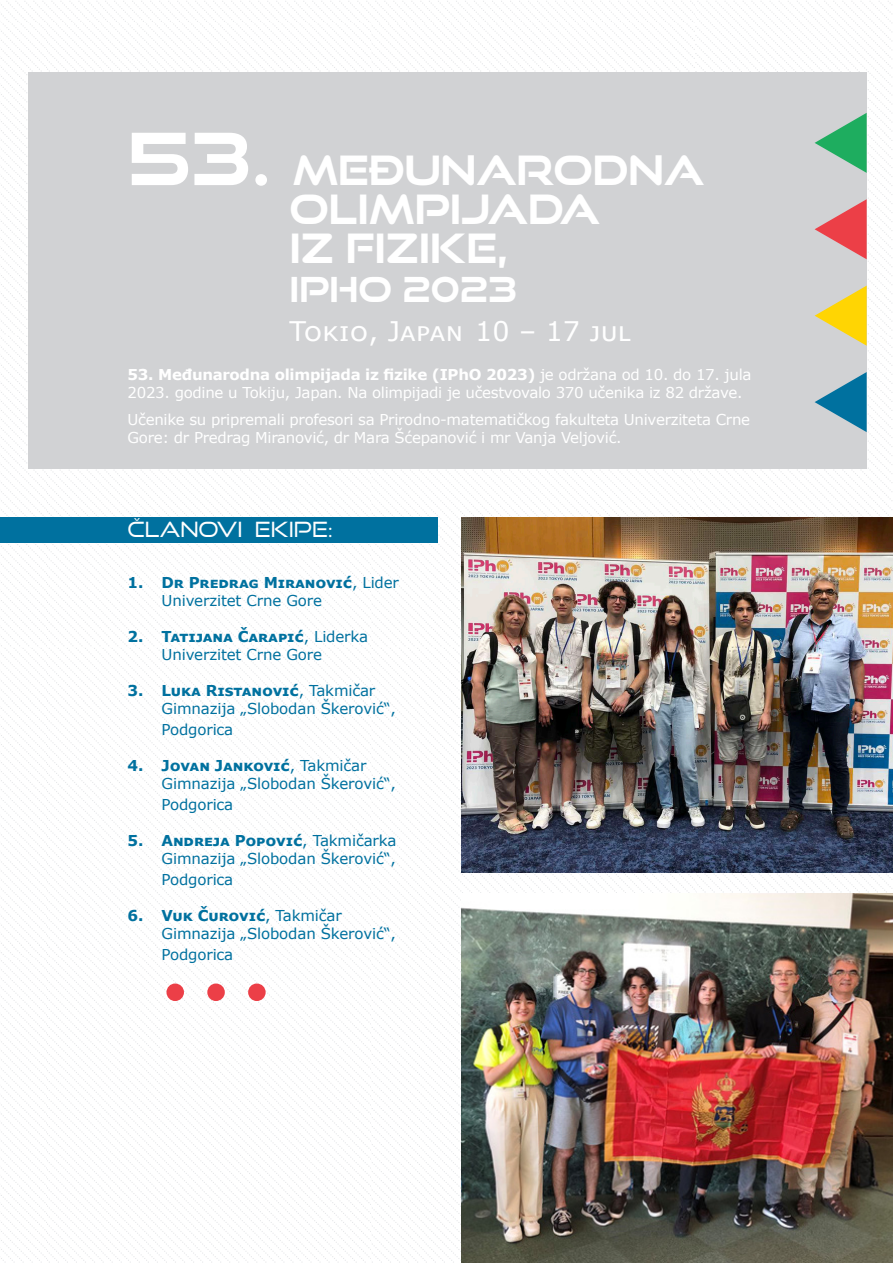
<style>
.page{position:relative;width:893px;height:1263px;background:#fff}
.page>*{position:absolute;margin:0;border:0;box-sizing:border-box;transform-origin:0 0}
.t1{font:700 40.5px "Good Times Rg";color:#fff}
.t2{font:700 34.5px "Good Times Rg";color:#fff}
.t3{font:27px "Verdana";color:#fff}
.t4{font:21px "Good Times Bk";color:#fff}
.t5{font:15px/18px "Verdana";letter-spacing:-.02em;color:#fff}
.t6{font:15px/21px "Verdana";letter-spacing:-.01em;color:#00719f}
.t7{font:700 15px "Verdana";letter-spacing:-.01em;color:#00719f}
.s1{font-size:72px}
.s2{font-weight:700}
.s3{font-weight:400}
</style>
<div class="page">
<img style="left:1px;top:1px;width:892px;height:1261px">
<div style="left:28px;top:72px;width:839px;height:397px;background:#d1d2d4"></div>
<svg style="left:815px;top:372px;width:52px;height:60px"></svg>
<svg style="left:815px;top:286px;width:52px;height:60px"></svg>
<svg style="left:815px;top:199px;width:52px;height:60px"></svg>
<svg style="left:815px;top:113px;width:52px;height:60px"></svg>
<div style="left:0;top:517px;width:438px;height:26px;background:#00719f"></div>
<img style="left:461px;top:517px;width:432px;height:355px">
<svg style="left:166px;top:983px;width:100px;height:18px"></svg>
<img style="left:461px;top:893px;width:432px;height:369px">
<p class="t1" style="left:128px;top:146px;width:578px"><span class="s1">53.</span> MEĐUNARODNA</p>
<p class="t1" style="left:290px;top:185px;width:312px">OLIMPIJADA</p>
<p class="t1" style="left:290px;top:224px;width:220px">IZ FIZIKE,</p>
<p class="t2" style="left:290px;top:268px;width:229px">IPHO 2023</p>
<p class="t3" style="left:290px;top:313px;width:343px">Tokio, Japan 10 – 17 jul</p>
<p class="t5" style="left:128px;top:365px;width:625px"><span class="s2">53. Međunarodna olimpijada iz fizike (IPhO 2023)</span> je održana od 10. do 17. jula<br>2023. godine u Tokiju, Japan. Na olimpijadi je učestvovalo 370 učenika iz 82 države.</p>
<p class="t5" style="left:128px;top:410px;width:624px">Učenike su pripremali profesori sa Prirodno-matematičkog fakulteta Univerziteta Crne<br>Gore: dr Predrag Miranović, dr Mara Šćepanović i mr Vanja Veljović.</p>
<p class="t4" style="left:128px;top:517px;width:207px">ČLANOVI EKIPE:</p>
<p class="t7" style="left:128px;top:572px;width:273px">1. Dr Predrag Miranović<span class="s3">, Lider</span></p>
<p class="t6" style="left:162px;top:590px;width:162px">Univerzitet Crne Gore</p>
<p class="t7" style="left:128px;top:626px;width:242px">2. Tatijana Čarapić<span class="s3">, Liderka</span></p>
<p class="t6" style="left:162px;top:644px;width:162px">Univerzitet Crne Gore</p>
<p class="t7" style="left:128px;top:680px;width:249px">3. Luka Ristanović<span class="s3">, Takmičar</span></p>
<p class="t6" style="left:162px;top:698px;width:236px">Gimnazija „Slobodan Škerović“,<br>Podgorica</p>
<p class="t7" style="left:128px;top:755px;width:240px">4. Jovan Janković<span class="s3">, Takmičar</span></p>
<p class="t6" style="left:162px;top:773px;width:236px">Gimnazija „Slobodan Škerović“,<br>Podgorica</p>
<p class="t7" style="left:128px;top:830px;width:270px">5. Andreja Popović<span class="s3">, Takmičarka</span></p>
<p class="t6" style="left:162px;top:848px;width:236px">Gimnazija „Slobodan Škerović“,<br>Podgorica</p>
<p class="t7" style="left:128px;top:905px;width:216px">6. Vuk Čurović<span class="s3">, Takmičar</span></p>
<p class="t6" style="left:162px;top:923px;width:236px">Gimnazija „Slobodan Škerović“,<br>Podgorica</p>
</div>
